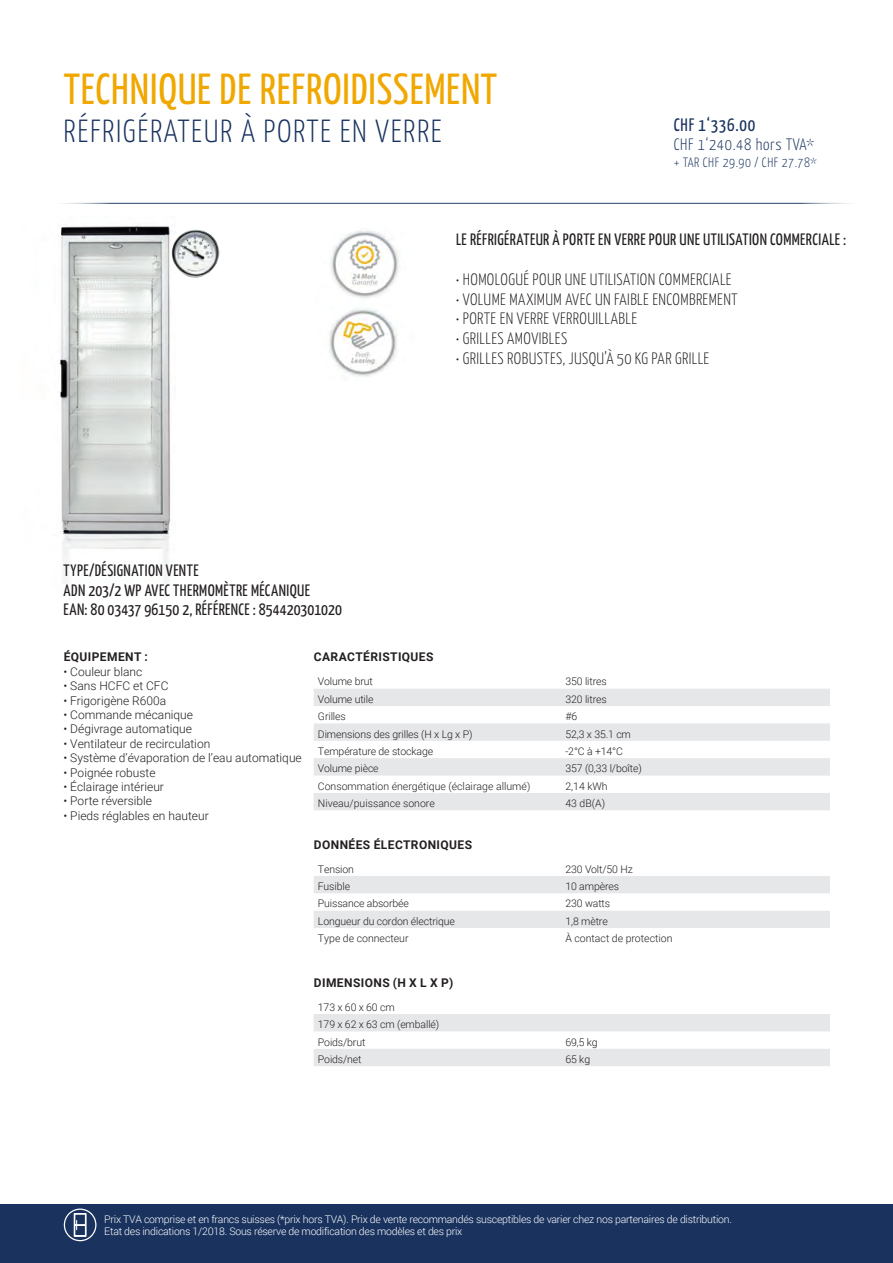
<style>
.page{position:relative;width:893px;height:1263px;background:#fff}
.page>*{position:absolute;margin:0;border:0;box-sizing:border-box;transform-origin:0 0}
.t1{font:43.5px "Yanone Kaffeesatz";letter-spacing:.02em;color:#f0a800}
.t2{font:300 31.95px "Yanone Kaffeesatz";letter-spacing:.05em;color:#19325e}
.t3{font:18px "Yanone Kaffeesatz";letter-spacing:.04em;color:#19325e}
.t4{font:300 16.5px "Yanone Kaffeesatz";letter-spacing:.025em;color:#231f20}
.t5{font:16.5px "Yanone Kaffeesatz";letter-spacing:.02em;color:#231f20}
.t6{font:300 16.5px "Yanone Kaffeesatz";letter-spacing:.04em;color:#19325e}
.t7{font:300 13.5px "Yanone Kaffeesatz";letter-spacing:.04em;color:#19325e}
.t8{font:300 12px "Roboto";color:#231f20}
.Table_Base_Style{font:700 12px "Roboto";letter-spacing:.035em;color:#231f20}
.Table__normal{font:300 10.5px "Roboto";letter-spacing:-.01em;color:#231f20}
.t9{font:300 10.5px/12px "Roboto";letter-spacing:-.025em;color:#fff}
</style>
<div class="page">
<img style="left:329px;top:230px;width:70px;height:147px">
<img style="left:59px;top:225px;width:140px;height:359px">
<svg style="left:314px;top:689px;width:516px;height:121px;fill:#e6e7e9"></svg>
<svg style="left:314px;top:876px;width:516px;height:52px"></svg>
<svg style="left:314px;top:1014px;width:516px;height:52px"></svg>
<hr style="left:48px;top:203px;width:816px;height:1px;background:#19325e">
<img style="left:172px;top:229px;width:48px;height:48px">
<div style="left:0;top:1204px;width:893px;height:59px;background:#19325e"></div>
<svg style="left:64px;top:1208px;width:32px;height:33px"></svg>
<p class="t1" style="left:64px;top:62px;width:435px">TECHNIQUE DE REFROIDISSEMENT</p>
<p class="t2" style="left:64px;top:112px;width:380px">RÉFRIGÉRATEUR À PORTE EN VERRE</p>
<p class="t3" style="left:674px;top:113px;width:83px">CHF 1‘336.00</p>
<p class="t6" style="left:674px;top:135px;width:142px">CHF 1‘240.48 hors TVA*</p>
<p class="t7" style="left:674px;top:154px;width:145px">+ TAR CHF 29.90 / CHF 27.78*</p>
<p class="t5" style="left:64px;top:560px;width:137px">TYPE/DÉSIGNATION VENTE</p>
<p class="t5" style="left:64px;top:580px;width:248px">ADN 203/2 WP AVEC THERMOMÈTRE MÉCANIQUE</p>
<p class="t5" style="left:64px;top:600px;width:280px">EAN: 80 03437 96150 2, RÉFÉRENCE : 854420301020</p>
<p class="t5" style="left:456px;top:229px;width:392px">LE RÉFRIGÉRATEUR À PORTE EN VERRE POUR UNE UTILISATION COMMERCIALE :</p>
<p class="t4" style="left:456px;top:269px;width:277px">• HOMOLOGUÉ POUR UNE UTILISATION COMMERCIALE</p>
<p class="t4" style="left:456px;top:289px;width:283px">• VOLUME MAXIMUM AVEC UN FAIBLE ENCOMBREMENT</p>
<p class="t4" style="left:456px;top:309px;width:183px">• PORTE EN VERRE VERROUILLABLE</p>
<p class="t4" style="left:456px;top:328px;width:113px">• GRILLES AMOVIBLES</p>
<p class="t4" style="left:456px;top:348px;width:255px">• GRILLES ROBUSTES, JUSQU’À 50 KG PAR GRILLE</p>
<p class="Table_Base_Style" style="left:64px;top:649px;width:86px">ÉQUIPEMENT :</p>
<p class="t8" style="left:63px;top:663px;width:80px">• Couleur blanc</p>
<p class="t8" style="left:63px;top:677px;width:106px">• Sans HCFC et CFC</p>
<p class="t8" style="left:63px;top:692px;width:104px">• Frigorigène R600a</p>
<p class="t8" style="left:63px;top:706px;width:131px">• Commande mécanique</p>
<p class="t8" style="left:63px;top:721px;width:130px">• Dégivrage automatique</p>
<p class="t8" style="left:63px;top:735px;width:148px">• Ventilateur de recirculation</p>
<p class="t8" style="left:63px;top:749px;width:240px">• Système d’évaporation de l’eau automatique</p>
<p class="t8" style="left:63px;top:764px;width:94px">• Poignée robuste</p>
<p class="t8" style="left:63px;top:778px;width:102px">• Éclairage intérieur</p>
<p class="t8" style="left:63px;top:793px;width:90px">• Porte réversible</p>
<p class="t8" style="left:63px;top:807px;width:147px">• Pieds réglables en hauteur</p>
<p class="Table_Base_Style" style="left:314px;top:649px;width:121px">CARACTÉRISTIQUES</p>
<p class="Table__normal" style="left:318px;top:674px;width:56px">Volume brut</p>
<p class="Table__normal" style="left:565px;top:674px;width:43px">350 litres</p>
<p class="Table__normal" style="left:318px;top:692px;width:57px">Volume utile</p>
<p class="Table__normal" style="left:565px;top:692px;width:43px">320 litres</p>
<p class="Table__normal" style="left:318px;top:709px;width:29px">Grilles</p>
<p class="Table__normal" style="left:565px;top:709px;width:13px">#6</p>
<p class="Table__normal" style="left:318px;top:726px;width:156px">Dimensions des grilles (H x Lg x P)</p>
<p class="Table__normal" style="left:565px;top:726px;width:67px">52,3 x 35.1 cm</p>
<p class="Table__normal" style="left:318px;top:744px;width:117px">Température de stockage</p>
<p class="Table__normal" style="left:565px;top:744px;width:59px">-2°C à +14°C</p>
<p class="Table__normal" style="left:318px;top:761px;width:62px">Volume pièce</p>
<p class="Table__normal" style="left:565px;top:761px;width:78px">357 (0,33 l/boîte)</p>
<p class="Table__normal" style="left:318px;top:779px;width:214px">Consommation énergétique (éclairage allumé)</p>
<p class="Table__normal" style="left:565px;top:779px;width:44px">2,14 kWh</p>
<p class="Table__normal" style="left:318px;top:796px;width:118px">Niveau/puissance sonore</p>
<p class="Table__normal" style="left:565px;top:796px;width:41px">43 dB(A)</p>
<p class="Table_Base_Style" style="left:314px;top:836px;width:160px">DONNÉES ÉLECTRONIQUES</p>
<p class="Table__normal" style="left:318px;top:862px;width:38px">Tension</p>
<p class="Table__normal" style="left:565px;top:862px;width:69px">230 Volt/50 Hz</p>
<p class="Table__normal" style="left:318px;top:879px;width:34px">Fusible</p>
<p class="Table__normal" style="left:565px;top:879px;width:55px">10 ampères</p>
<p class="Table__normal" style="left:318px;top:896px;width:93px">Puissance absorbée</p>
<p class="Table__normal" style="left:565px;top:896px;width:46px">230 watts</p>
<p class="Table__normal" style="left:318px;top:914px;width:139px">Longueur du cordon électrique</p>
<p class="Table__normal" style="left:565px;top:914px;width:44px">1,8 mètre</p>
<p class="Table__normal" style="left:318px;top:931px;width:92px">Type de connecteur</p>
<p class="Table__normal" style="left:565px;top:931px;width:109px">À contact de protection</p>
<p class="Table_Base_Style" style="left:314px;top:974px;width:141px">DIMENSIONS (H X L X P)</p>
<p class="Table__normal" style="left:318px;top:1000px;width:78px">173 x 60 x 60 cm</p>
<p class="Table__normal" style="left:318px;top:1017px;width:123px">179 x 62 x 63 cm (emballé)</p>
<p class="Table__normal" style="left:318px;top:1034px;width:49px">Poids/brut</p>
<p class="Table__normal" style="left:565px;top:1034px;width:34px">69,5 kg</p>
<p class="Table__normal" style="left:318px;top:1052px;width:45px">Poids/net</p>
<p class="Table__normal" style="left:565px;top:1052px;width:26px">65 kg</p>
<p class="t9" style="left:104px;top:1213px;width:629px">Prix TVA comprise et en francs suisses (*prix hors TVA). Prix de vente recommandés susceptibles de varier chez nos partenaires de distribution.<br>Etat des indications 1/2018. Sous réserve de modification des modèles et des prix</p>
</div>
